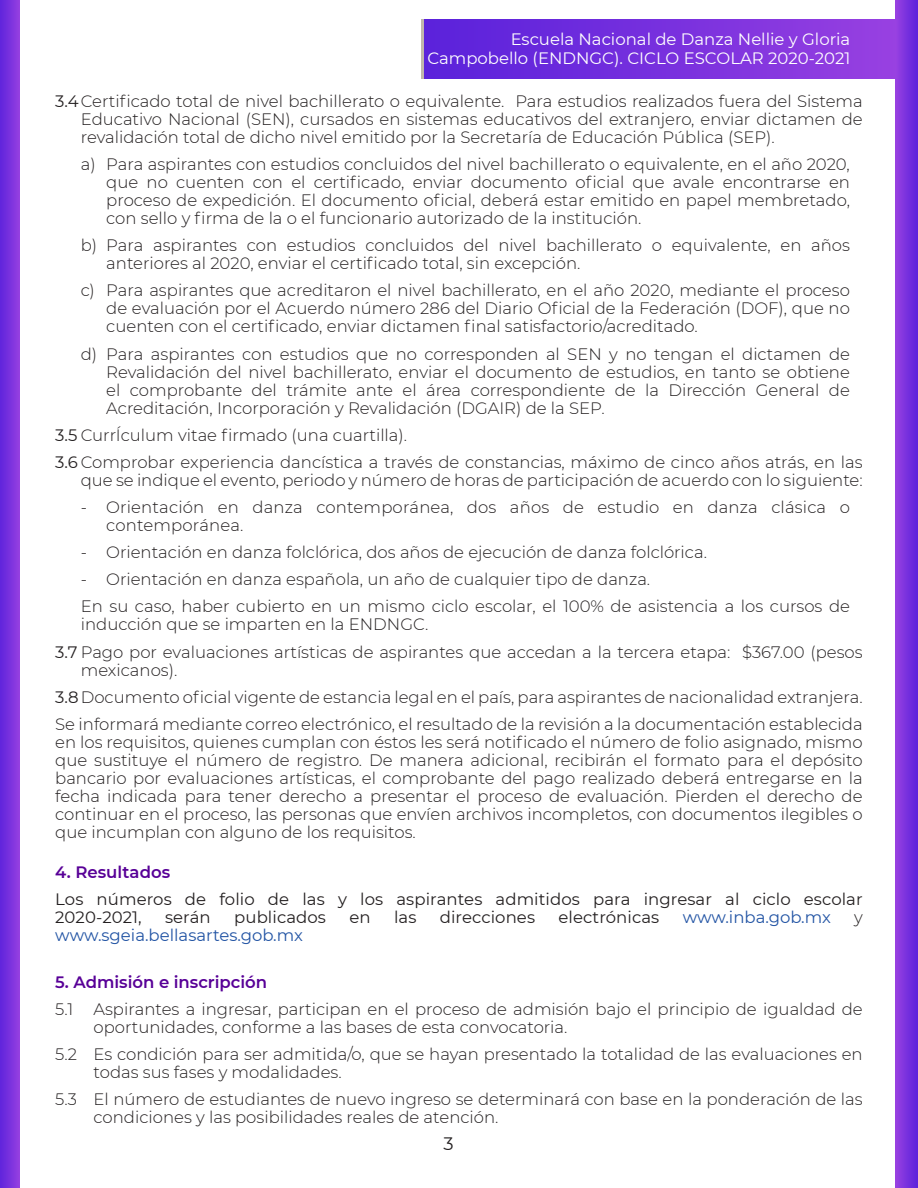
<style>
.page{position:relative;width:918px;height:1188px;background:#fff}
.page>*{position:absolute;margin:0;border:0;box-sizing:border-box;transform-origin:0 0}
.t1{font:18px "Montserrat";color:#231f20}
.Body_Text{font:300 16.5px/18px "Montserrat";color:#231f20}
.Body_Text-2{font:16.5px/18px "Montserrat";letter-spacing:.005em;color:#231f20}
.t2{font:16.5px/19.8px "Montserrat";color:#fff;text-align:right}
.Body_Text-3{font:16.5px "Montserrat";color:#2254a4}
.Heading_2{font:600 16.5px "Montserrat";color:#580097}
.s1{font-weight:400}
</style>
<div class="page">
<div style="left:0;top:0;width:20px;height:1188px;background:linear-gradient(to right,#6024dc,#923ee0)"></div>
<div style="left:421px;top:19px;width:476px;height:60px;background:linear-gradient(to right,#5a23da,#963fe1)"></div>
<div style="left:896px;top:0;width:22px;height:1188px;background:linear-gradient(to right,#963fe1,#5e23db)"></div>
<p class="t2" style="left:427px;top:28px;width:425px">Escuela Nacional de Danza Nellie y Gloria<br>Campobello (ENDNGC). CICLO ESCOLAR 2020-2021</p>
<p class="Body_Text" style="left:81px;top:92px;width:783px;text-align:justify;text-indent:-26px"><span class="s1">3.4</span>Certificado total de nivel bachillerato o equivalente. Para estudios realizados fuera del Sistema Educativo Nacional (SEN), cursados en sistemas educativos del extranjero, enviar dictamen de revalidación total de dicho nivel emitido por la Secretaría de Educación Pública (SEP).</p>
<p class="Body_Text" style="left:106px;top:155px;width:745px;text-align:justify;text-indent:-26px">a) Para aspirantes con estudios concluidos del nivel bachillerato o equivalente, en el año 2020, que no cuenten con el certificado, enviar documento oficial que avale encontrarse en proceso de expedición. El documento oficial, deberá estar emitido en papel membretado, con sello y firma de la o el funcionario autorizado de la institución.</p>
<p class="Body_Text" style="left:106px;top:236px;width:745px;text-indent:-26px">b) Para aspirantes con estudios concluidos del nivel bachillerato o equivalente, en años anteriores al 2020, enviar el certificado total, sin excepción.</p>
<p class="Body_Text" style="left:106px;top:281px;width:745px;text-align:justify;text-indent:-26px">c) Para aspirantes que acreditaron el nivel bachillerato, en el año 2020, mediante el proceso de evaluación por el Acuerdo número 286 del Diario Oficial de la Federación (DOF), que no cuenten con el certificado, enviar dictamen final satisfactorio/acreditado.</p>
<p class="Body_Text" style="left:106px;top:344px;width:745px;text-align:justify;text-indent:-26px">d) Para aspirantes con estudios que no corresponden al SEN y no tengan el dictamen de Revalidación del nivel bachillerato, enviar el documento de estudios, en tanto se obtiene el comprobante del trámite ante el área correspondiente de la Dirección General de Acreditación, Incorporación y Revalidación (DGAIR) de la SEP.</p>
<p class="Body_Text" style="left:55px;top:425px;width:353px"><span class="s1">3.5</span> CurrÍculum vitae firmado (una cuartilla).</p>
<p class="Body_Text" style="left:55px;top:452px;width:809px;text-align:right"><span class="s1">3.6</span> Comprobar experiencia dancística a través de constancias, máximo de cinco años atrás, en las que se indique el evento, periodo y número de horas de participación de acuerdo con lo siguiente:</p>
<p class="Body_Text" style="left:106px;top:498px;width:745px;text-indent:-26px">- Orientación en danza contemporánea, dos años de estudio en danza clásica o contemporánea.</p>
<p class="Body_Text" style="left:81px;top:543px;width:628px">- Orientación en danza folclórica, dos años de ejecución de danza folclórica.</p>
<p class="Body_Text" style="left:81px;top:570px;width:571px">- Orientación en danza española, un año de cualquier tipo de danza.</p>
<p class="Body_Text" style="left:81px;top:597px;width:771px">En su caso, haber cubierto en un mismo ciclo escolar, el 100% de asistencia a los cursos de inducción que se imparten en la ENDNGC.</p>
<p class="Body_Text" style="left:81px;top:642px;width:783px;text-indent:-26px"><span class="s1">3.7</span> Pago por evaluaciones artísticas de aspirantes que accedan a la tercera etapa: $367.00 (pesos mexicanos).</p>
<p class="Body_Text" style="left:55px;top:687px;width:809px"><span class="s1">3.8</span>Documento oficial vigente de estancia legal en el país, para aspirantes de nacionalidad extranjera.</p>
<p class="Body_Text" style="left:55px;top:715px;width:809px;text-align:justify">Se informará mediante correo electrónico, el resultado de la revisión a la documentación establecida en los requisitos, quienes cumplan con éstos les será notificado el número de folio asignado, mismo que sustituye el número de registro. De manera adicional, recibirán el formato para el depósito bancario por evaluaciones artísticas, el comprobante del pago realizado deberá entregarse en la fecha indicada para tener derecho a presentar el proceso de evaluación. Pierden el derecho de continuar en el proceso, las personas que envíen archivos incompletos, con documentos ilegibles o que incumplan con alguno de los requisitos.</p>
<p class="Heading_2" style="left:55px;top:860px;width:116px">4. Resultados</p>
<p class="Body_Text-2" style="left:55px;top:889px;width:809px">Los números de folio de las y los aspirantes admitidos para ingresar al ciclo escolar<br>2020-2021,</p>
<p class="Body_Text-2" style="left:165px;top:907px;width:47px">serán</p>
<p class="Body_Text-2" style="left:234px;top:907px;width:93px">publicados</p>
<p class="Body_Text-2" style="left:349px;top:907px;width:23px">en</p>
<p class="Body_Text-2" style="left:394px;top:907px;width:24px">las</p>
<p class="Body_Text-2" style="left:440px;top:907px;width:97px">direcciones</p>
<p class="Body_Text-2" style="left:558px;top:907px;width:102px">electrónicas</p>
<p class="Body_Text-3" style="left:683px;top:905px;width:150px">www.inba.gob.mx</p>
<p class="Body_Text" style="left:854px;top:907px;width:10px">y</p>
<p class="Body_Text-3" style="left:55px;top:923px;width:249px">www.sgeia.bellasartes.gob.mx</p>
<p class="Heading_2" style="left:55px;top:970px;width:213px">5. Admisión e inscripción</p>
<p class="Body_Text" style="left:94px;top:999px;width:771px;text-indent:-38px">5.1 Aspirantes a ingresar, participan en el proceso de admisión bajo el principio de igualdad de oportunidades, conforme a las bases de esta convocatoria.</p>
<p class="Body_Text" style="left:94px;top:1045px;width:771px;text-indent:-38px">5.2 Es condición para ser admitida/o, que se hayan presentado la totalidad de las evaluaciones en todas sus fases y modalidades.</p>
<p class="Body_Text" style="left:94px;top:1090px;width:771px;text-indent:-38px">5.3 El número de estudiantes de nuevo ingreso se determinará con base en la ponderación de las condiciones y las posibilidades reales de atención.</p>
<p class="t1" style="left:444px;top:1131px;width:12px">3</p>
</div>
